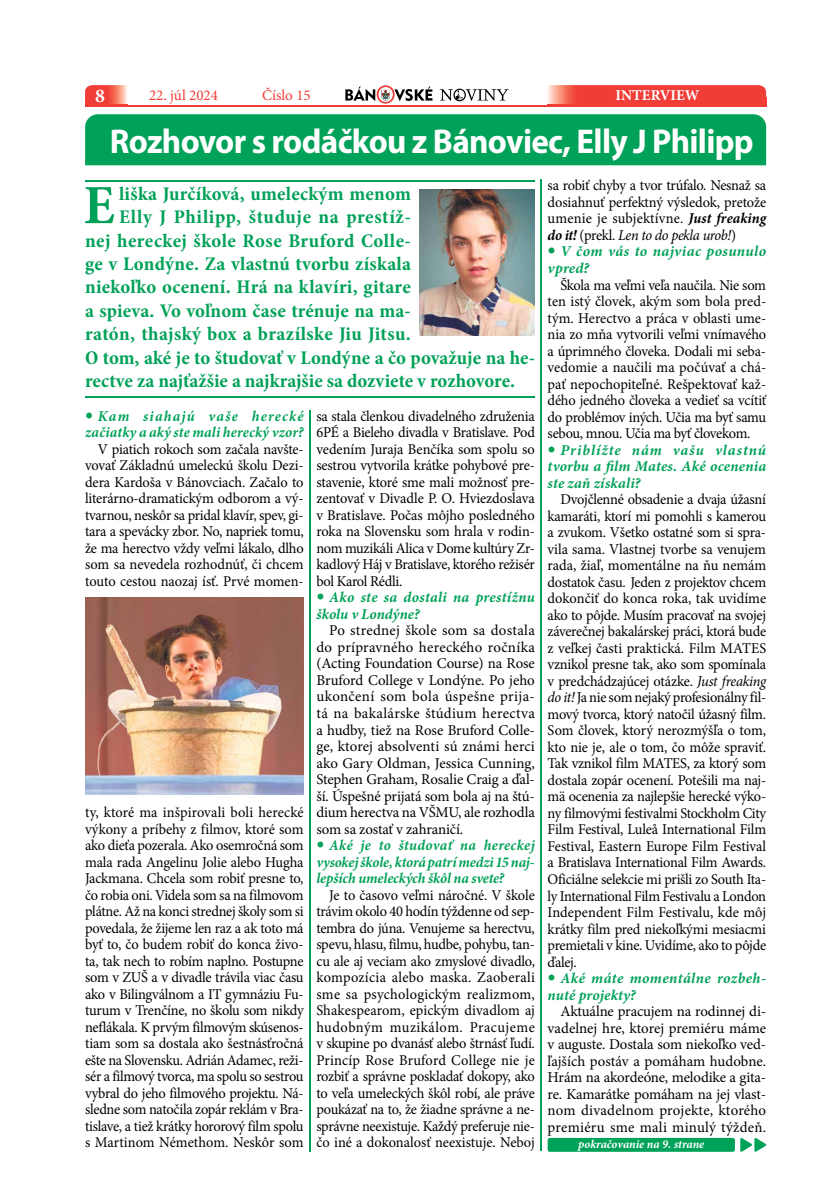
<style>
.page{position:relative;width:830px;height:1200px;background:#fff}
.page>*{position:absolute;margin:0;border:0;box-sizing:border-box;transform-origin:0 0}
.t1{font:700 condensed 55.95px "Minion Pro";color:#00a158;scale:1.04 1}
.t2{font:700 34.5px "Myriad Pro";letter-spacing:-.02em;color:#fff;scale:.96 1}
.t3{font:700 condensed 19.5px "Minion Pro";letter-spacing:.01em;color:#00a158;scale:1.04 1}
.t4{font:700 condensed 19.5px "Minion Pro";letter-spacing:.03em;color:#00a158;scale:1.04 1}
.t5{font:700 19.5px "Minion Pro";color:#fff}
.t6{font:15px/16.5px "Minion Pro";letter-spacing:-.01em;color:#000;text-align:justify;scale:.96 1}
.t7{font:15px/16.5px "Minion Pro";letter-spacing:-.01em;color:#000;text-align:justify}
.t8{font:italic 700 15px/16.5px "Minion Pro";letter-spacing:.015em;color:#00a158}
.t9{font:italic 700 15px/16.5px "Minion Pro";letter-spacing:.015em;color:#00a158;text-align:justify;scale:.96 1}
.t10{font:15px "Minion Pro";color:#f13d37}
.t11{font:700 15px "Minion Pro";color:#fff}
.t12{font:italic 700 12px "Minion Pro";letter-spacing:-.005em;color:#fff}
.s1{font-weight:700;font-style:italic}
.s2{font-style:italic}
</style>
<div class="page">
<svg style="left:345px;top:85px;width:87px;height:19px"></svg>
<svg style="left:439px;top:89px;width:69px;height:12px"></svg>
<hr style="left:96px;top:105px;width:657px;height:1px;background:#f13d37">
<svg style="left:547px;top:85px;width:218px;height:20px;background:#f24941"></svg>
<svg style="left:85px;top:85px;width:42px;height:20px"></svg>
<div style="left:85px;top:96px;width:17px;height:10px;background:#f13d37"></div>
<div style="left:748px;top:97px;width:17px;height:9px;background:#f13d37"></div>
<hr style="left:309px;top:410px;width:1px;height:741px;background:#00a158">
<hr style="left:540px;top:179px;width:1px;height:972px;background:#00a158">
<div style="left:85px;top:114px;width:680px;height:51px;background:#00a158"></div>
<img style="left:85px;top:597px;width:218px;height:197px">
<hr style="left:85px;top:396px;width:449px;height:1px;background:#00a158">
<hr style="left:85px;top:180px;width:449px;height:2px;background:#00a158">
<img style="left:419px;top:190px;width:115px;height:145px">
<div style="left:547px;top:1137px;width:187px;height:14px;background:#00a158;border-radius:2px"></div>
<svg style="left:740px;top:1138px;width:26px;height:13px"></svg>
<h3 class="t5" style="left:95px;top:82px;width:11px">8</h3>
<p class="t10" style="left:149px;top:86px;width:70px">22. júl 2024</p>
<p class="t10" style="left:262px;top:86px;width:50px">Číslo 15</p>
<p class="t11" style="left:615px;top:85px;width:86px">INTERVIEW</p>
<h2 class="t2" style="left:110px;top:118px;width:672px">Rozhovor s rodáčkou z Bánoviec, Elly J Philipp</h2>
<h1 class="t1" style="left:84px;top:167px;width:31px">E</h1>
<h3 class="t3" style="left:119px;top:180px;width:282px">liška Jurčíková, umeleckým menom</h3>
<p class="t6" style="left:547px;top:177px;width:229px">sa robiť chyby a tvor trúfalo. Nesnaž sa dosiahnuť perfektný výsledok, pretože umenie je subjektívne. <span class="s1">Just freaking do it!</span> (prekl. <span class="s2">Len to do pekla urob!</span>)</p>
<p class="t8" style="left:547px;top:243px;width:220px;text-indent:13px">V čom vás to najviac posunulo vpred?</p>
<p class="t6" style="left:547px;top:276px;width:229px;text-indent:13px">Škola ma veľmi veľa naučila. Nie som ten istý človek, akým som bola pred&shy;tým. Herectvo a práca v oblasti ume&shy;nia zo mňa vytvorili veľmi vnímavého a úprimného človeka. Dodali mi seba&shy;vedomie a naučili ma počúvať a chá&shy;pať nepochopiteľné. Rešpektovať kaž&shy;dého jedného človeka a vedieť sa vcítiť do problémov iných. Učia ma byť samu sebou, mnou. Učia ma byť človekom.</p>
<p class="t8" style="left:547px;top:441px;width:220px;text-align:justify;text-indent:13px">Priblížte nám vašu vlastnú tvorbu a film Mates. Aké ocenenia ste zaň získali?</p>
<p class="t6" style="left:547px;top:491px;width:229px;text-indent:13px">Dvojčlenné obsadenie a dvaja úžasní kamaráti, ktorí mi pomohli s kamerou a zvukom. Všetko ostatné som si spra&shy;vila sama. Vlastnej tvorbe sa venujem rada, žiaľ, momentálne na ňu nemám dostatok času. Jeden z projektov chcem dokončiť do konca roka, tak uvidíme ako to pôjde. Musím pracovať na svojej záverečnej bakalárskej práci, ktorá bude z veľkej časti praktická. Film MATES vznikol presne tak, ako som spomínala v predchádzajúcej otázke. <span class="s2">Just freaking do it!</span> Ja nie som nejaký profesionálny fil&shy;mový tvorca, ktorý natočil úžasný film.<br>Som človek, ktorý nerozmýšľa o tom, kto nie je, ale o tom, čo môže spraviť.<br>Tak vznikol film MATES, za ktorý som dostala zopár ocenení. Potešili ma naj&shy;mä ocenenia za najlepšie herecké výko&shy;ny filmovými festivalmi Stockholm City Film Festival, Luleå International Film Festival, Eastern Europe Film Festival a Bratislava International Film Awards.<br>Oficiálne selekcie mi prišli zo South Ita&shy;ly International Film Festivalu a London Independent Film Festivalu, kde môj krátky film pred niekoľkými mesiacmi premietali v kine. Uvidíme, ako to pôjde ďalej.</p>
<p class="t8" style="left:547px;top:969px;width:220px;text-indent:13px">Aké máte momentálne rozbeh&shy;nuté projekty?</p>
<p class="t7" style="left:547px;top:1002px;width:220px;text-indent:13px">Aktuálne pracujem na rodinnej di&shy;vadelnej hre, ktorej premiéru máme v auguste. Dostala som niekoľko ved&shy;ľajších postáv a pomáham hudobne.<br>Hrám na akordeóne, melodike a gita&shy;re. Kamarátke pomáham na jej vlast&shy;nom divadelnom projekte, ktorého premiéru sme mali minulý týždeň.</p>
<h3 class="t4" style="left:119px;top:203px;width:282px">Elly J Philipp, študuje na prestíž-</h3>
<h3 class="t3" style="left:85px;top:227px;width:314px">nej hereckej škole Rose Bruford Colle-</h3>
<h3 class="t3" style="left:85px;top:250px;width:314px">ge v Londýne. Za vlastnú tvorbu získala</h3>
<h3 class="t3" style="left:85px;top:274px;width:314px">niekoľko ocenení. Hrá na klavíri, gitare</h3>
<h3 class="t3" style="left:85px;top:297px;width:314px">a spieva. Vo voľnom čase trénuje na ma-</h3>
<h3 class="t3" style="left:85px;top:320px;width:314px">ratón, thajský box a brazílske Jiu Jitsu.</h3>
<h3 class="t3" style="left:85px;top:344px;width:434px">O tom, aké je to študovať v Londýne a čo považuje na he-</h3>
<h3 class="t3" style="left:85px;top:367px;width:415px">rectve za najťažšie a najkrajšie sa dozviete v rozhovore.</h3>
<p class="t6" style="left:316px;top:407px;width:229px">sa stala členkou divadelného združenia 6PÉ a Bieleho divadla v Bratislave. Pod vedením Juraja Benčíka som spolu so sestrou vytvorila krátke pohybové pre&shy;stavenie, ktoré sme mali možnosť pre&shy;zentovať v Divadle P. O. Hviezdoslava v Bratislave. Počas môjho posledného roka na Slovensku som hrala v rodin&shy;nom muzikáli Alica v Dome kultúry Zr&shy;kadlový Háj v Bratislave, ktorého režisér bol Karol Rédli.</p>
<p class="t8" style="left:316px;top:589px;width:220px;text-indent:13px">Ako ste sa dostali na prestížnu školu v Londýne?</p>
<p class="t7" style="left:316px;top:622px;width:220px;text-indent:13px">Po strednej škole som sa dostala do prípravného hereckého ročníka (Acting Foundation Course) na Rose Bruford College v Londýne. Po jeho ukončení som bola úspešne prija&shy;tá na bakalárske štúdium herectva a hudby, tiež na Rose Bruford Colle&shy;ge, ktorej absolventi sú známi herci ako Gary Oldman, Jessica Cunning, Stephen Graham, Rosalie Craig a ďal&shy;ší. Úspešné prijatá som bola aj na štú&shy;dium herectva na VŠMU, ale rozhodla som sa zostať v zahraničí.</p>
<p class="t9" style="left:316px;top:836px;width:229px;text-indent:13px">Aké je to študovať na hereckej vysokej škole, ktorá patrí medzi 15 naj&shy;lepších umeleckých škôl na svete?</p>
<p class="t6" style="left:316px;top:886px;width:229px;text-indent:13px">Je to časovo veľmi náročné. V škole trávim okolo 40 hodín týždenne od sep&shy;tembra do júna. Venujeme sa herectvu, spevu, hlasu, filmu, hudbe, pohybu, tan&shy;cu ale aj veciam ako zmyslové divadlo, kompozícia alebo maska. Zaoberali sme sa psychologickým realizmom, Shakespearom, epickým divadlom aj hudobným muzikálom. Pracujeme v skupine po dvanásť alebo štrnásť ľudí.<br>Princíp Rose Bruford College nie je rozbiť a správne poskladať dokopy, ako to veľa umeleckých škôl robí, ale práve poukázať na to, že žiadne správne a ne&shy;správne neexistuje. Každý preferuje nie&shy;čo iné a dokonalosť neexistuje. Neboj</p>
<p class="t8" style="left:85px;top:407px;width:220px;text-align:right">Kam siahajú vaše herecké začiatky a aký ste mali herecký vzor?</p>
<p class="t6" style="left:85px;top:440px;width:229px;text-indent:13px">V piatich rokoch som začala navšte&shy;vovať Základnú umeleckú školu Dezi&shy;dera Kardoša v Bánovciach. Začalo to literárno-dramatickým odborom a vý&shy;tvarnou, neskôr sa pridal klavír, spev, gi&shy;tara a spevácky zbor. No, napriek tomu, že ma herectvo vždy veľmi lákalo, dlho som sa nevedela rozhodnúť, či chcem touto cestou naozaj ísť. Prvé momen-</p>
<p class="t6" style="left:85px;top:803px;width:229px">ty, ktoré ma inšpirovali boli herecké výkony a príbehy z filmov, ktoré som ako dieťa pozerala. Ako osemročná som mala rada Angelinu Jolie alebo Hugha Jackmana. Chcela som robiť presne to, čo robia oni. Videla som sa na filmovom plátne. Až na konci strednej školy som si povedala, že žijeme len raz a ak toto má byť to, čo budem robiť do konca živo&shy;ta, tak nech to robím naplno. Postupne som v ZUŠ a v divadle trávila viac času ako v Bilingválnom a IT gymnáziu Fu&shy;turum v Trenčíne, no školu som nikdy neflákala. K prvým filmovým skúsenos&shy;tiam som sa dostala ako šestnásťročná ešte na Slovensku. Adrián Adamec, reži&shy;sér a filmový tvorca, ma spolu so sestrou vybral do jeho filmového projektu. Ná&shy;sledne som natočila zopár reklám v Bra&shy;tislave, a tiež krátky hororový film spolu s Martinom Némethom. Neskôr som</p>
<p class="t12" style="left:578px;top:1135px;width:127px">pokračovanie na 9. strane</p>
</div>
